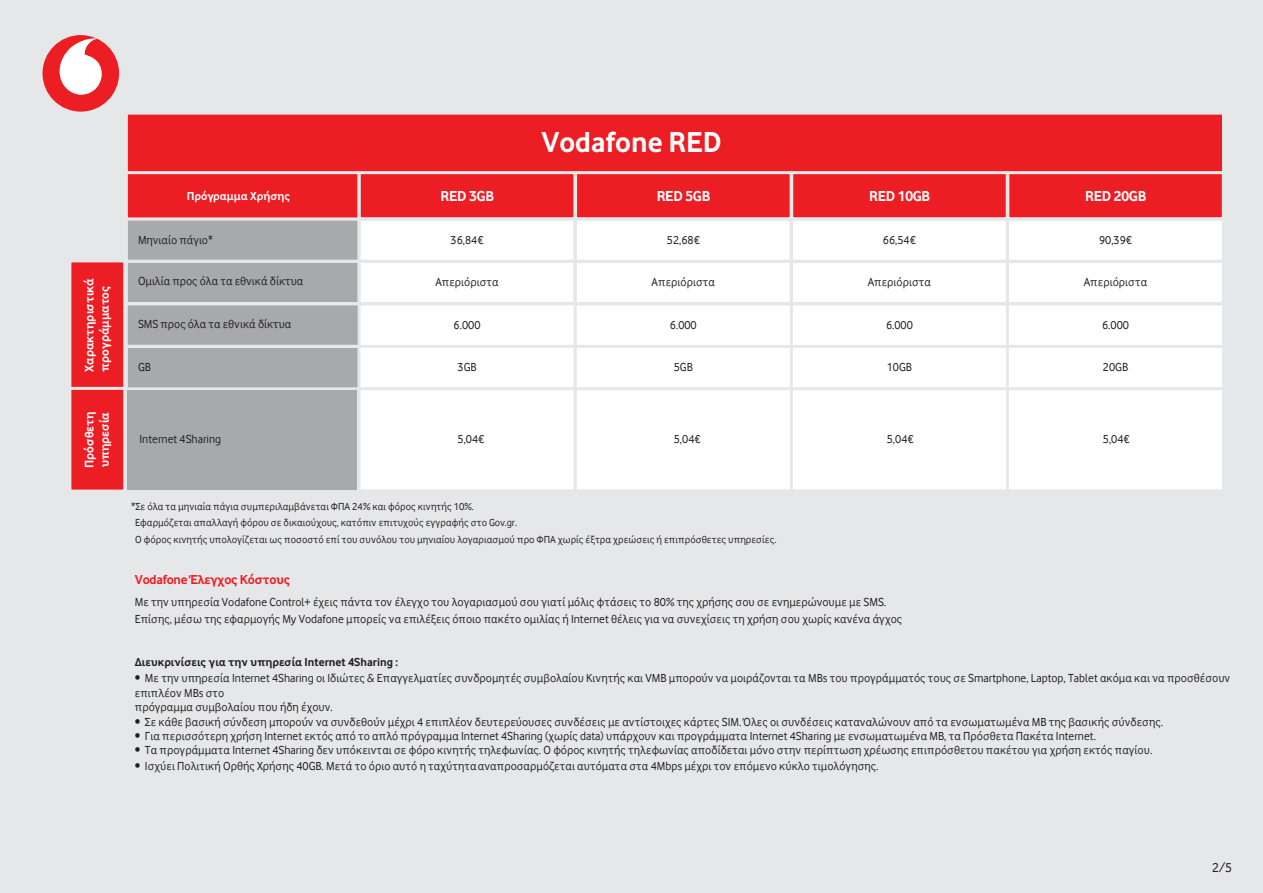
<style>
.page{position:relative;width:1263px;height:893px;background:#e6e7e8}
.page>*{position:absolute;margin:0;border:0;box-sizing:border-box;transform-origin:0 0}
.t1{font:700 30px "Vodafone Rg";color:#fff}
.t2{font:700 15px "Vodafone Rg";letter-spacing:-.015em;color:#fff}
.t3{font:700 13.5px "Vodafone Rg";letter-spacing:-.02em;color:#ed1d24}
.t4{font:13.5px "Vodafone Rg";color:#231f20}
.t5{font:700 12.75px/15.3px "Vodafone Rg";color:#fff}
.t6{font:12px/14.4px "Vodafone Rg";color:#231f20}
.t7{font:700 12px "Vodafone Rg";color:#231f20}
.t8{font:700 12px "Vodafone Rg";color:#fff}
.t9{font:10.5px/16.5px "Vodafone Rg";color:#231f20}
</style>
<div class="page">
<div style="left:43px;top:35px;width:76px;height:77px;background:#ed1d24;border-radius:50%"></div>
<svg style="left:60px;top:38px;width:42px;height:57px"></svg>
<div style="left:68px;top:259px;width:58px;height:131px;background:#ed1d24;border:3px solid #e6e7e8"></div>
<div style="left:125px;top:302px;width:236px;height:46px;background:#a7a9ac;border:3px solid #e6e7e8"></div>
<div style="left:125px;top:260px;width:236px;height:45px;background:#a7a9ac;border:3px solid #e6e7e8"></div>
<div style="left:125px;top:217px;width:236px;height:46px;background:#a7a9ac;border:3px solid #e6e7e8"></div>
<div style="left:358px;top:302px;width:218px;height:46px;background:#fff;border:3px solid #e6e7e8"></div>
<div style="left:357px;top:260px;width:220px;height:45px;background:#fff;border:3px solid #e6e7e8"></div>
<div style="left:357px;top:217px;width:220px;height:46px;background:#fff;border:3px solid #e6e7e8"></div>
<div style="left:574px;top:302px;width:219px;height:46px;background:#fff;border:3px solid #e6e7e8"></div>
<div style="left:574px;top:260px;width:219px;height:45px;background:#fff;border:3px solid #e6e7e8"></div>
<div style="left:574px;top:217px;width:219px;height:46px;background:#fff;border:3px solid #e6e7e8"></div>
<div style="left:790px;top:302px;width:219px;height:46px;background:#fff;border:3px solid #e6e7e8"></div>
<div style="left:790px;top:260px;width:219px;height:45px;background:#fff;border:3px solid #e6e7e8"></div>
<div style="left:790px;top:217px;width:219px;height:46px;background:#fff;border:3px solid #e6e7e8"></div>
<div style="left:1006px;top:302px;width:219px;height:46px;background:#fff;border:3px solid #e6e7e8"></div>
<div style="left:1006px;top:260px;width:219px;height:45px;background:#fff;border:3px solid #e6e7e8"></div>
<div style="left:1006px;top:217px;width:219px;height:46px;background:#fff;border:3px solid #e6e7e8"></div>
<div style="left:125px;top:345px;width:236px;height:45px;background:#a7a9ac;border:3px solid #e6e7e8"></div>
<div style="left:358px;top:345px;width:218px;height:45px;background:#fff;border:3px solid #e6e7e8"></div>
<div style="left:574px;top:345px;width:219px;height:45px;background:#fff;border:3px solid #e6e7e8"></div>
<div style="left:790px;top:345px;width:219px;height:45px;background:#fff;border:3px solid #e6e7e8"></div>
<div style="left:1006px;top:345px;width:219px;height:45px;background:#fff;border:3px solid #e6e7e8"></div>
<div style="left:358px;top:387px;width:218px;height:105px;background:#fff;border:3px solid #e6e7e8"></div>
<div style="left:574px;top:387px;width:219px;height:105px;background:#fff;border:3px solid #e6e7e8"></div>
<div style="left:790px;top:387px;width:219px;height:105px;background:#fff;border:3px solid #e6e7e8"></div>
<div style="left:1006px;top:387px;width:219px;height:105px;background:#fff;border:3px solid #e6e7e8"></div>
<div style="left:68px;top:387px;width:58px;height:106px;background:#ed1d24;border:3px solid #e6e7e8"></div>
<div style="left:128px;top:390px;width:229px;height:99px;background:#a7a9ac"></div>
<div style="left:125px;top:171px;width:236px;height:49px;background:#ed1d24;border:3px solid #e6e7e8"></div>
<div style="left:1006px;top:170px;width:219px;height:51px;background:#ed1d24;border:3px solid #e6e7e8"></div>
<div style="left:790px;top:170px;width:219px;height:51px;background:#ed1d24;border:3px solid #e6e7e8"></div>
<div style="left:574px;top:170px;width:219px;height:51px;background:#ed1d24;border:3px solid #e6e7e8"></div>
<div style="left:357px;top:170px;width:220px;height:51px;background:#ed1d24;border:3px solid #e6e7e8"></div>
<div style="left:125px;top:112px;width:1100px;height:62px;background:#ed1d24;border:3px solid #e6e7e8"></div>
<p class="t5" style="left:82px;top:372px;width:95px;rotate:-90deg">Χαρακτηριστικά προγράμματος</p>
<p class="t5" style="left:82px;top:468px;width:58px;rotate:-90deg">Πρόσθετη υπηρεσία</p>
<h1 class="t1" style="left:541px;top:125px;width:182px">Vodafone RED</h1>
<p class="t8" style="left:187px;top:189px;width:105px">Πρόγραμμα Χρήσης</p>
<p class="t2" style="left:440px;top:187px;width:55px">RED 3GB</p>
<p class="t2" style="left:657px;top:187px;width:55px">RED 5GB</p>
<p class="t2" style="left:869px;top:187px;width:63px">RED 10GB</p>
<p class="t2" style="left:1085px;top:187px;width:63px">RED 20GB</p>
<p class="t6" style="left:138px;top:232px;width:76px">Μηνιαίο πάγιο*</p>
<p class="t6" style="left:138px;top:274px;width:167px">Ομιλία προς όλα τα εθνικά δίκτυα</p>
<p class="t6" style="left:138px;top:317px;width:155px">SMS προς όλα τα εθνικά δίκτυα</p>
<p class="t6" style="left:451px;top:232px;width:34px">36,84€</p>
<p class="t6" style="left:435px;top:275px;width:65px">Απεριόριστα</p>
<p class="t6" style="left:454px;top:317px;width:28px">6.000</p>
<p class="t6" style="left:667px;top:232px;width:34px">52,68€</p>
<p class="t6" style="left:652px;top:275px;width:65px">Απεριόριστα</p>
<p class="t6" style="left:670px;top:317px;width:28px">6.000</p>
<p class="t6" style="left:883px;top:232px;width:34px">66,54€</p>
<p class="t6" style="left:868px;top:275px;width:65px">Απεριόριστα</p>
<p class="t6" style="left:886px;top:317px;width:28px">6.000</p>
<p class="t6" style="left:1099px;top:232px;width:34px">90,39€</p>
<p class="t6" style="left:1084px;top:275px;width:65px">Απεριόριστα</p>
<p class="t6" style="left:1102px;top:317px;width:28px">6.000</p>
<p class="t6" style="left:138px;top:360px;width:14px">GB</p>
<p class="t6" style="left:457px;top:360px;width:21px">3GB</p>
<p class="t6" style="left:674px;top:360px;width:21px">5GB</p>
<p class="t6" style="left:887px;top:360px;width:27px">10GB</p>
<p class="t6" style="left:1103px;top:360px;width:27px">20GB</p>
<p class="t6" style="left:140px;top:432px;width:83px">Internet 4Sharing</p>
<p class="t6" style="left:457px;top:432px;width:28px">5,04€</p>
<p class="t6" style="left:674px;top:432px;width:28px">5,04€</p>
<p class="t6" style="left:887px;top:432px;width:28px">5,04€</p>
<p class="t6" style="left:1103px;top:432px;width:28px">5,04€</p>
<p class="t9" style="left:135px;top:498px;width:643px;text-indent:-4px">*Σε όλα τα μηνιαία πάγια συμπεριλαμβάνεται ΦΠΑ 24% και φόρος κινητής 10%.<br>Εφαρμόζεται απαλλαγή φόρου σε δικαιούχους, κατόπιν επιτυχούς εγγραφής στο Gov.gr.<br>Ο φόρος κινητής υπολογίζεται ως ποσοστό επί του συνόλου του μηνιαίου λογαριασμού προ ΦΠΑ χωρίς έξτρα χρεώσεις ή επιπρόσθετες υπηρεσίες.</p>
<p class="t3" style="left:135px;top:571px;width:157px">Vodafone Έλεγχος Κόστους</p>
<p class="t6" style="left:135px;top:595px;width:753px">Με την υπηρεσία Vodafone Control+ έχεις πάντα τον έλεγχο του λογαριασμού σου γιατί μόλις φτάσεις το 80% της χρήσης σου σε ενημερώνουμε με SMS.</p>
<p class="t6" style="left:135px;top:611px;width:769px">Επίσης, μέσω της εφαρμογής My Vodafone μπορείς να επιλέξεις όποιο πακέτο ομιλίας ή Internet θέλεις για να συνεχίσεις τη χρήση σου χωρίς κανένα άγχος</p>
<p class="t7" style="left:135px;top:655px;width:264px">Διευκρινίσεις για την υπηρεσία Internet 4Sharing :</p>
<p class="t6" style="left:135px;top:671px;width:1097px">• Με την υπηρεσία Internet 4Sharing οι Ιδιώτες &amp; Επαγγελματίες συνδρομητές συμβολαίου Κινητής και VMB μπορούν να μοιράζονται τα MBs του προγράμματός τους σε Smartphone, Laptop, Tablet ακόμα και να προσθέσουν επιπλέον MBs στο<br>πρόγραμμα συμβολαίου που ήδη έχουν.</p>
<p class="t6" style="left:135px;top:714px;width:1030px">• Σε κάθε βασική σύνδεση μπορούν να συνδεθούν μέχρι 4 επιπλέον δευτερεύουσες συνδέσεις με αντίστοιχες κάρτες SIM. Όλες οι συνδέσεις καταναλώνουν από τα ενσωματωμένα ΜΒ της βασικής σύνδεσης.</p>
<p class="t6" style="left:135px;top:729px;width:962px">• Για περισσότερη χρήση Internet εκτός από το απλό πρόγραμμα Internet 4Sharing (χωρίς data) υπάρχουν και προγράμματα Internet 4Sharing με ενσωματωμένα MB, τα Πρόσθετα Πακέτα Internet.</p>
<p class="t6" style="left:135px;top:743px;width:1019px">• Tα προγράμματα Internet 4Sharing δεν υπόκεινται σε φόρο κινητής τηλεφωνίας. Ο φόρος κινητής τηλεφωνίας αποδίδεται μόνο στην περίπτωση χρέωσης επιπρόσθετου πακέτου για χρήση εκτός παγίου.</p>
<p class="t6" style="left:135px;top:758px;width:745px">• Ισχύει Πολιτική Ορθής Χρήσης 40GB. Μετά το όριο αυτό η ταχύτητα αναπροσαρμόζεται αυτόματα στα 4Mbps μέχρι τον επόμενο κύκλο τιμολόγησης.</p>
<p class="t4" style="left:1212px;top:860px;width:22px">2/5</p>
</div>
